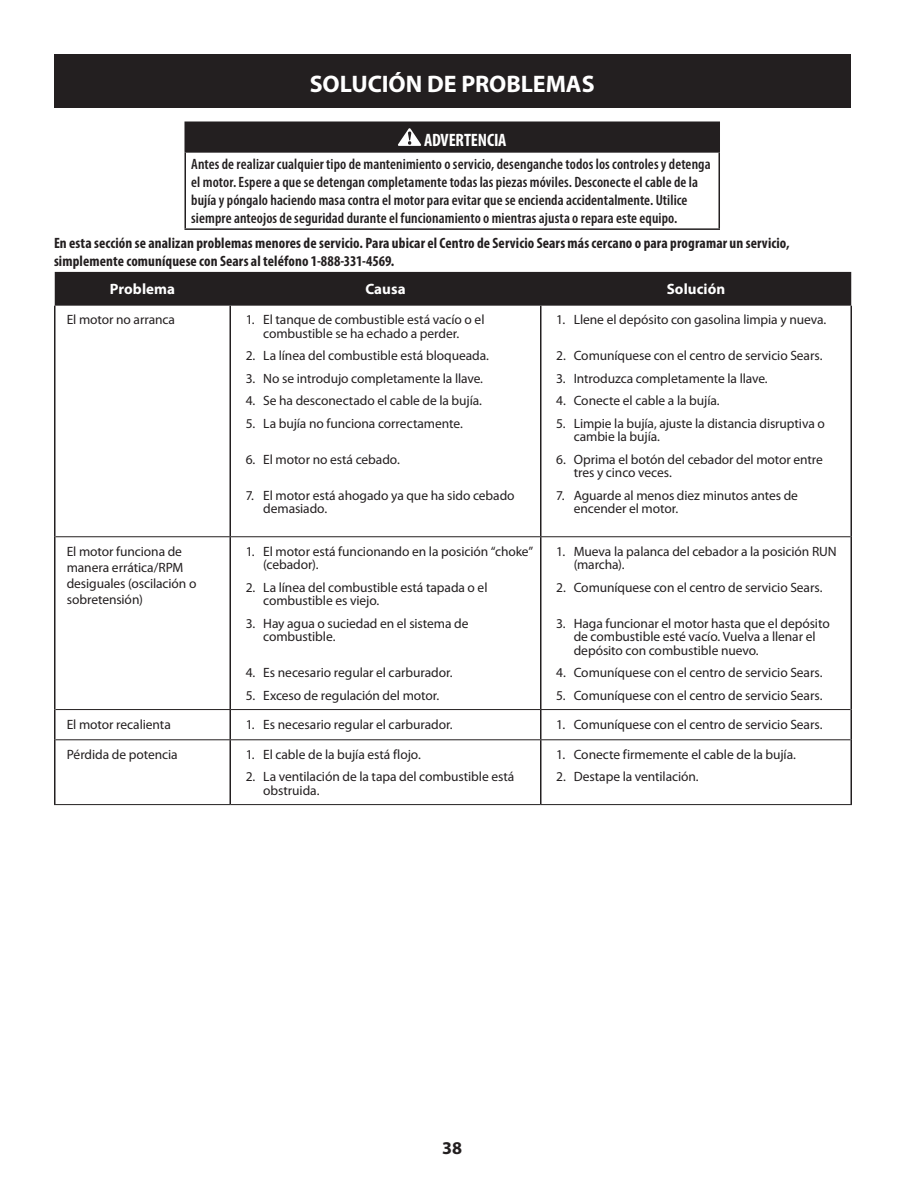
<style>
.page{position:relative;width:918px;height:1188px;background:#fff}
.page>*{position:absolute;margin:0;border:0;box-sizing:border-box;transform-origin:0 0}
.t1{font:700 24px "Myriad Pro";color:#fff}
.Warning__-_Danger{font:700 condensed 18px "Myriad Pro";letter-spacing:-.01em;color:#fff}
.t2{font:700 18px "Myriad Pro";color:#231f20}
.Warning_Body{font:600 condensed 15px/18px "Myriad Pro";letter-spacing:.005em;color:#231f20}
.Body{font:700 condensed 15px/18px "Myriad Pro";letter-spacing:.01em;color:#231f20}
.Troubleshooting_Tabl{font:700 15px "Myriad Pro";letter-spacing:.005em;color:#fff}
.Troubleshooting_Cell{font:13.5px/13.5px "Myriad Pro";letter-spacing:-.005em;color:#231f20}
</style>
<div class="page">
<div style="left:54px;top:54px;width:796px;height:54px;background:#231f20"></div>
<div style="left:185px;top:122px;width:534px;height:30px;background:#231f20"></div>
<hr style="left:184px;top:122px;width:536px;height:1px;background:#231f20">
<hr style="left:184px;top:123px;width:2px;height:28px;background:#231f20">
<svg style="left:719px;top:123px;width:1px;height:28px"></svg>
<hr style="left:184px;top:151px;width:536px;height:2px;background:#231f20">
<hr style="left:184px;top:153px;width:2px;height:75px;background:#231f20">
<hr style="left:719px;top:153px;width:1px;height:75px;background:#231f20">
<hr style="left:184px;top:228px;width:536px;height:2px;background:#231f20">
<svg style="left:398px;top:128px;width:24px;height:18px"></svg>
<div style="left:55px;top:272px;width:796px;height:34px;background:#231f20"></div>
<hr style="left:230px;top:536px;width:311px;height:1px;background:#231f20">
<hr style="left:540px;top:306px;width:2px;height:230px;background:#231f20">
<hr style="left:541px;top:536px;width:309px;height:1px;background:#231f20">
<hr style="left:850px;top:306px;width:2px;height:231px;background:#231f20">
<hr style="left:850px;top:537px;width:2px;height:173px;background:#231f20">
<hr style="left:850px;top:710px;width:2px;height:30px;background:#231f20">
<hr style="left:850px;top:740px;width:2px;height:64px;background:#231f20">
<hr style="left:54px;top:306px;width:2px;height:231px;background:#231f20">
<hr style="left:230px;top:306px;width:1px;height:230px;background:#231f20">
<hr style="left:54px;top:537px;width:2px;height:173px;background:#231f20">
<hr style="left:230px;top:537px;width:1px;height:172px;background:#231f20">
<hr style="left:54px;top:710px;width:2px;height:30px;background:#231f20">
<svg style="left:230px;top:710px;width:1px;height:29px"></svg>
<hr style="left:54px;top:740px;width:2px;height:64px;background:#231f20">
<hr style="left:230px;top:740px;width:1px;height:64px;background:#231f20">
<hr style="left:540px;top:537px;width:2px;height:172px;background:#231f20">
<hr style="left:540px;top:710px;width:2px;height:29px;background:#231f20">
<hr style="left:540px;top:740px;width:2px;height:64px;background:#231f20">
<hr style="left:56px;top:536px;width:174px;height:1px;background:#231f20">
<hr style="left:56px;top:709px;width:174px;height:1px;background:#231f20">
<hr style="left:230px;top:709px;width:311px;height:1px;background:#231f20">
<hr style="left:541px;top:709px;width:309px;height:1px;background:#231f20">
<hr style="left:56px;top:739px;width:174px;height:1px;background:#231f20">
<hr style="left:230px;top:739px;width:311px;height:1px;background:#231f20">
<hr style="left:541px;top:739px;width:309px;height:1px;background:#231f20">
<hr style="left:54px;top:804px;width:176px;height:1px;background:#231f20">
<hr style="left:230px;top:804px;width:311px;height:1px;background:#231f20">
<hr style="left:541px;top:804px;width:311px;height:1px;background:#231f20">
<h1 class="t1" style="left:310px;top:68px;width:286px">SOLUCIÓN DE PROBLEMAS</h1>
<p class="Warning__-_Danger" style="left:424px;top:129px;width:84px">ADVERTENCIA</p>
<p class="Warning_Body" style="left:191px;top:155px;width:521px">Antes de realizar cualquier tipo de mantenimiento o servicio, desenganche todos los controles y detenga el motor. Espere a que se detengan completamente todas las piezas móviles. Desconecte el cable de la bujía y póngalo haciendo masa contra el motor para evitar que se encienda accidentalmente. Utilice siempre anteojos de seguridad durante el funcionamiento o mientras ajusta o repara este equipo.</p>
<p class="Body" style="left:54px;top:234px;width:737px">En esta sección se analizan problemas menores de servicio. Para ubicar el Centro de Servicio Sears más cercano o para programar un servicio, simplemente comuníquese con Sears al teléfono 1-888-331-4569.</p>
<p class="Troubleshooting_Tabl" style="left:110px;top:280px;width:67px">Problema</p>
<p class="Troubleshooting_Tabl" style="left:365px;top:280px;width:42px">Causa</p>
<p class="Troubleshooting_Tabl" style="left:667px;top:280px;width:60px">Solución</p>
<p class="Troubleshooting_Cell" style="left:67px;top:313px;width:110px">El motor no arranca</p>
<p class="Troubleshooting_Cell" style="left:263px;top:313px;width:223px;text-indent:-18px">1. El tanque de combustible está vacío o el combustible se ha echado a perder.</p>
<p class="Troubleshooting_Cell" style="left:246px;top:349px;width:244px">2. La línea del combustible está bloqueada.</p>
<p class="Troubleshooting_Cell" style="left:246px;top:371px;width:238px">3. No se introdujo completamente la llave.</p>
<p class="Troubleshooting_Cell" style="left:246px;top:394px;width:237px">4. Se ha desconectado el cable de la bujía.</p>
<p class="Troubleshooting_Cell" style="left:246px;top:416px;width:217px">5. La bujía no funciona correctamente.</p>
<p class="Troubleshooting_Cell" style="left:246px;top:452px;width:155px">6. El motor no está cebado.</p>
<p class="Troubleshooting_Cell" style="left:263px;top:488px;width:253px;text-indent:-18px">7. El motor está ahogado ya que ha sido cebado demasiado.</p>
<p class="Troubleshooting_Cell" style="left:556px;top:313px;width:271px">1. Llene el depósito con gasolina limpia y nueva.</p>
<p class="Troubleshooting_Cell" style="left:556px;top:349px;width:267px">2. Comuníquese con el centro de servicio Sears.</p>
<p class="Troubleshooting_Cell" style="left:556px;top:371px;width:212px">3. Introduzca completamente la llave.</p>
<p class="Troubleshooting_Cell" style="left:556px;top:394px;width:164px">4. Conecte el cable a la bujía.</p>
<p class="Troubleshooting_Cell" style="left:574px;top:416px;width:253px;text-indent:-18px">5. Limpie la bujía, ajuste la distancia disruptiva o cambie la bujía.</p>
<p class="Troubleshooting_Cell" style="left:574px;top:452px;width:251px;text-indent:-18px">6. Oprima el botón del cebador del motor entre tres y cinco veces.</p>
<p class="Troubleshooting_Cell" style="left:574px;top:488px;width:226px;text-indent:-18px">7. Aguarde al menos diez minutos antes de encender el motor.</p>
<p class="Troubleshooting_Cell" style="left:67px;top:543px;width:131px;line-height:16.2px">El motor funciona de manera errática/RPM desiguales (oscilación o sobretensión)</p>
<p class="Troubleshooting_Cell" style="left:263px;top:544px;width:272px;text-indent:-18px">1. El motor está funcionando en la posición “choke” (cebador).</p>
<p class="Troubleshooting_Cell" style="left:263px;top:580px;width:226px;text-indent:-18px">2. La línea del combustible está tapada o el combustible es viejo.</p>
<p class="Troubleshooting_Cell" style="left:263px;top:616px;width:207px;text-indent:-18px">3. Hay agua o suciedad en el sistema de combustible.</p>
<p class="Troubleshooting_Cell" style="left:246px;top:666px;width:207px">4. Es necesario regular el carburador.</p>
<p class="Troubleshooting_Cell" style="left:246px;top:688px;width:194px">5. Exceso de regulación del motor.</p>
<p class="Troubleshooting_Cell" style="left:574px;top:544px;width:265px;text-indent:-18px">1. Mueva la palanca del cebador a la posición RUN (marcha).</p>
<p class="Troubleshooting_Cell" style="left:556px;top:580px;width:267px">2. Comuníquese con el centro de servicio Sears.</p>
<p class="Troubleshooting_Cell" style="left:574px;top:616px;width:258px;text-indent:-18px">3. Haga funcionar el motor hasta que el depósito de combustible esté vacío. Vuelva a llenar el depósito con combustible nuevo.</p>
<p class="Troubleshooting_Cell" style="left:556px;top:666px;width:267px">4. Comuníquese con el centro de servicio Sears.</p>
<p class="Troubleshooting_Cell" style="left:556px;top:688px;width:267px">5. Comuníquese con el centro de servicio Sears.</p>
<p class="Troubleshooting_Cell" style="left:67px;top:717px;width:106px">El motor recalienta</p>
<p class="Troubleshooting_Cell" style="left:246px;top:717px;width:207px">1. Es necesario regular el carburador.</p>
<p class="Troubleshooting_Cell" style="left:556px;top:717px;width:267px">1. Comuníquese con el centro de servicio Sears.</p>
<p class="Troubleshooting_Cell" style="left:67px;top:747px;width:112px">Pérdida de potencia</p>
<p class="Troubleshooting_Cell" style="left:246px;top:747px;width:176px">1. El cable de la bujía está flojo.</p>
<p class="Troubleshooting_Cell" style="left:263px;top:770px;width:253px;text-indent:-18px">2. La ventilación de la tapa del combustible está obstruida.</p>
<p class="Troubleshooting_Cell" style="left:556px;top:747px;width:240px">1. Conecte firmemente el cable de la bujía.</p>
<p class="Troubleshooting_Cell" style="left:556px;top:770px;width:143px">2. Destape la ventilación.</p>
<h2 class="t2" style="left:442px;top:1137px;width:21px">38</h2>
</div>
